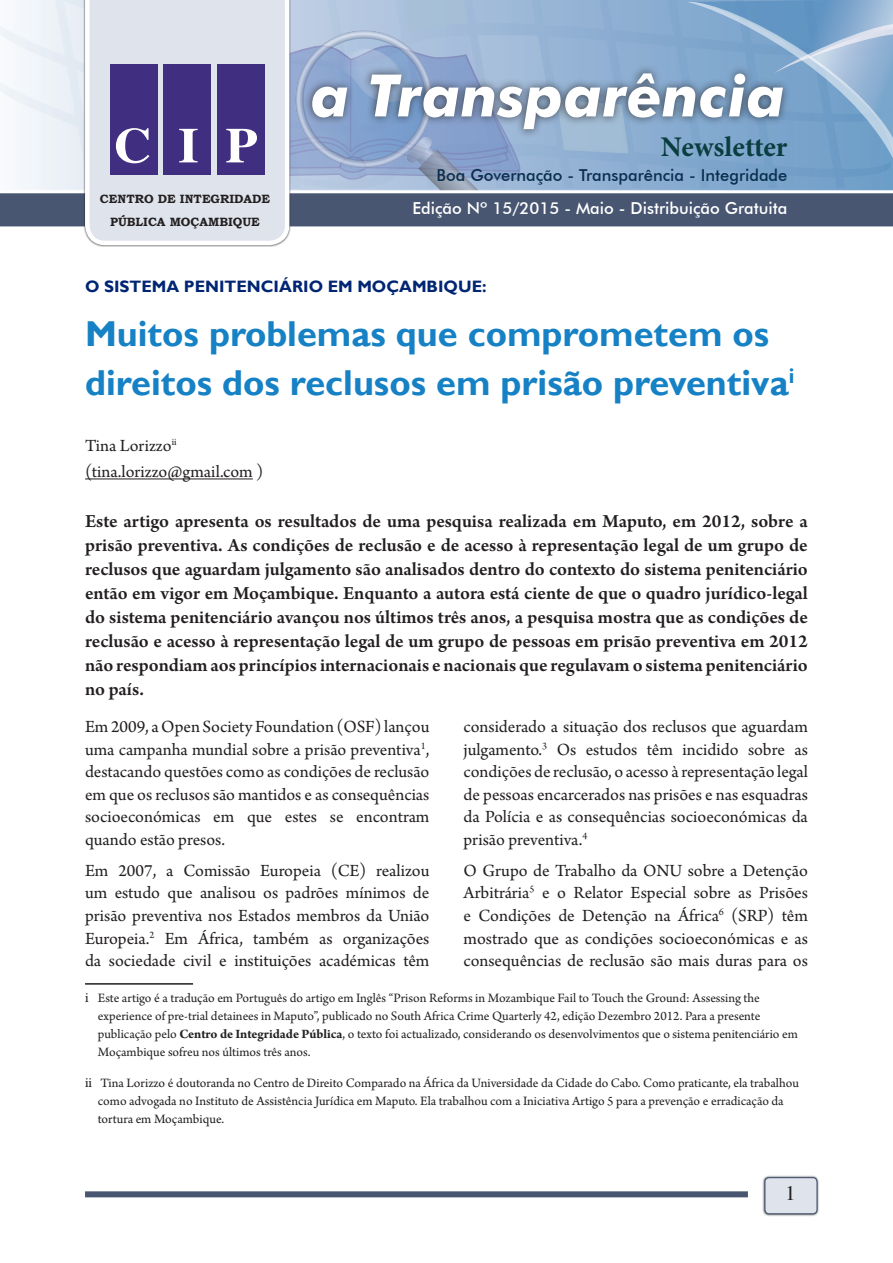
<style>
.page{position:relative;width:893px;height:1263px;background:#fff}
.page>*{position:absolute;margin:0;border:0;box-sizing:border-box;transform-origin:0 0}
.t1{font:italic 700 58.5px "Futura BT";color:#fff}
.Titulo{font:700 36px/49.5px "Gill Sans";color:#1681c4}
.t2{font:700 28.5px "Minion Pro";letter-spacing:-.005em;color:#0a3d3f}
.t3{font:21px "News Serif";color:#231f20}
.Lead{font:600 19.5px/24px "Arno Pro";letter-spacing:-.005em;color:#231f20;text-align:justify}
.Corpo{font:18px/22.5px "Arno Pro";color:#231f20;text-align:justify}
.t4{font:500 16.5px "Futura BT";color:#fff}
.t5{font:500 16.5px "Futura BT";color:#0b2f4f}
.Antititulo{font:700 16.5px "Gill Sans";color:#002573}
.Endnote_Text{font:13.5px/18px "Arno Pro";color:#222}
.Endnote_Text-2{font:13.5px/18px "Arno Pro";color:#231f20}
.t6{font:700 12px "Bookman Old Style";color:#231f20}
.s1{font-size:15px;color:#231f20}
.s2{font-weight:700}
.s3{font-size:15px}
</style>
<div class="page">
<div style="left:762px;top:1175px;width:58px;height:41px;background:#231f20;opacity:.75"></div>
<div style="left:765px;top:1178px;width:52px;height:36px;background:#dfe4ec;border-radius:4px"></div>
<div style="left:764px;top:1177px;width:54px;height:37px;border:1px solid #485671;border-radius:4px"></div>
<div style="left:85px;top:1191px;width:663px;height:6px;background:#485671"></div>
<hr style="left:85px;top:478px;width:168px;height:1px;background:#231f20">
<hr style="left:85px;top:983px;width:108px;height:2px;background:#231f20">
<svg style="left:85px;top:229px;width:204px;height:16px"></svg>
<svg style="left:0;top:0;width:893px;height:229px;background:#93a5c2"></svg>
<p class="t1" style="left:311px;top:60px;width:476px">a Transparência</p>
<p class="t2" style="left:661px;top:126px;width:128px">Newsletter</p>
<p class="t6" style="left:100px;top:190px;width:172px">CENTRO DE INTEGRIDADE</p>
<p class="t6" style="left:110px;top:214px;width:151px">PÚBLICA MOÇAMBIQUE</p>
<p class="t5" style="left:437px;top:165px;width:352px">Boa Governação - Transparência - Integridade</p>
<p class="t4" style="left:412px;top:198px;width:377px">Edição Nº 15/2015 - Maio - Distribuição Gratuita</p>
<p class="Antititulo" style="left:85px;top:277px;width:403px">O SISTEMA PENITENCIÁRIO EM MOÇAMBIQUE:</p>
<p class="Titulo" style="left:85px;top:310px;width:711px">Muitos problemas que comprometem os direitos dos reclusos em prisão preventiva<sup>i</sup></p>
<p class="Corpo" style="left:85px;top:436px;width:93px">Tina Lorizzo<sup>ii</sup></p>
<p class="Corpo" style="left:85px;top:461px;width:180px">(tina.lorizzo@gmail.com )</p>
<p class="Lead" style="left:85px;top:510px;width:724px">Este artigo apresenta os resultados de uma pesquisa realizada em Maputo, em 2012, sobre a prisão preventiva. As condições de reclusão e de acesso à representação legal de um grupo de reclusos que aguardam julgamento são analisados dentro do contexto do sistema penitenciário então em vigor em Moçambique. Enquanto a autora está ciente de que o quadro jurídico-legal do sistema penitenciário avançou nos últimos três anos, a pesquisa mostra que as condições de reclusão e acesso à representação legal de um grupo de pessoas em prisão preventiva em 2012 não respondiam aos princípios internacionais e nacionais que regulavam o sistema penitenciário no país.</p>
<p class="Corpo" style="left:85px;top:716px;width:346px">Em 2009, a Open Society Foundation (OSF) lançou uma campanha mundial sobre a prisão preventiva<sup>1</sup>, destacando questões como as condições de reclusão em que os reclusos são mantidos e as consequências socioeconómicas em que estes se encontram quando estão presos.</p>
<p class="Corpo" style="left:85px;top:860px;width:346px">Em 2007, a Comissão Europeia (CE) realizou um estudo que analisou os padrões mínimos de prisão preventiva nos Estados membros da União Europeia.<sup>2</sup> Em África, também as organizações da sociedade civil e instituições académicas têm</p>
<p class="Corpo" style="left:463px;top:716px;width:346px">considerado a situação dos reclusos que aguardam julgamento.<sup>3</sup> Os estudos têm incidido sobre as condições de reclusão, o acesso à representação legal de pessoas encarcerados nas prisões e nas esquadras da Polícia e as consequências socioeconómicas da prisão preventiva.<sup>4</sup></p>
<p class="Corpo" style="left:463px;top:860px;width:346px">O Grupo de Trabalho da ONU sobre a Detenção Arbitrária<sup>5</sup> e o Relator Especial sobre as Prisões e Condições de Detenção na África<sup>6</sup> (SRP) têm mostrado que as condições socioeconómicas e as consequências de reclusão são mais duras para os</p>
<p class="Endnote_Text" style="left:98px;top:989px;width:702px;text-indent:-13px"><span class="s1">i</span> Este artigo é a tradução em Português do artigo em Inglês “Prison Reforms in Mozambique Fail to Touch the Ground: Assessing the experience of pre-trial detainees in Maputo”, publicado no South Africa Crime Quarterly 42, edição Dezembro 2012. Para a presente publicação pelo <span class="s2">Centro de Integridade Pública</span>, o texto foi actualizado, considerando os desenvolvimentos que o sistema penitenciário em Moçambique sofreu nos últimos três anos.</p>
<p class="Endnote_Text-2" style="left:98px;top:1074px;width:703px;text-indent:-13px"><span class="s3">ii</span> Tina Lorizzo é doutoranda no Centro de Direito Comparado na África da Universidade da Cidade do Cabo. Como praticante, ela trabalhou como advogada no Instituto de Assistência Jurídica em Maputo. Ela trabalhou com a Iniciativa Artigo 5 para a prevenção e erradicação da tortura em Moçambique.</p>
<p class="t3" style="left:785px;top:1181px;width:12px">1</p>
</div>
